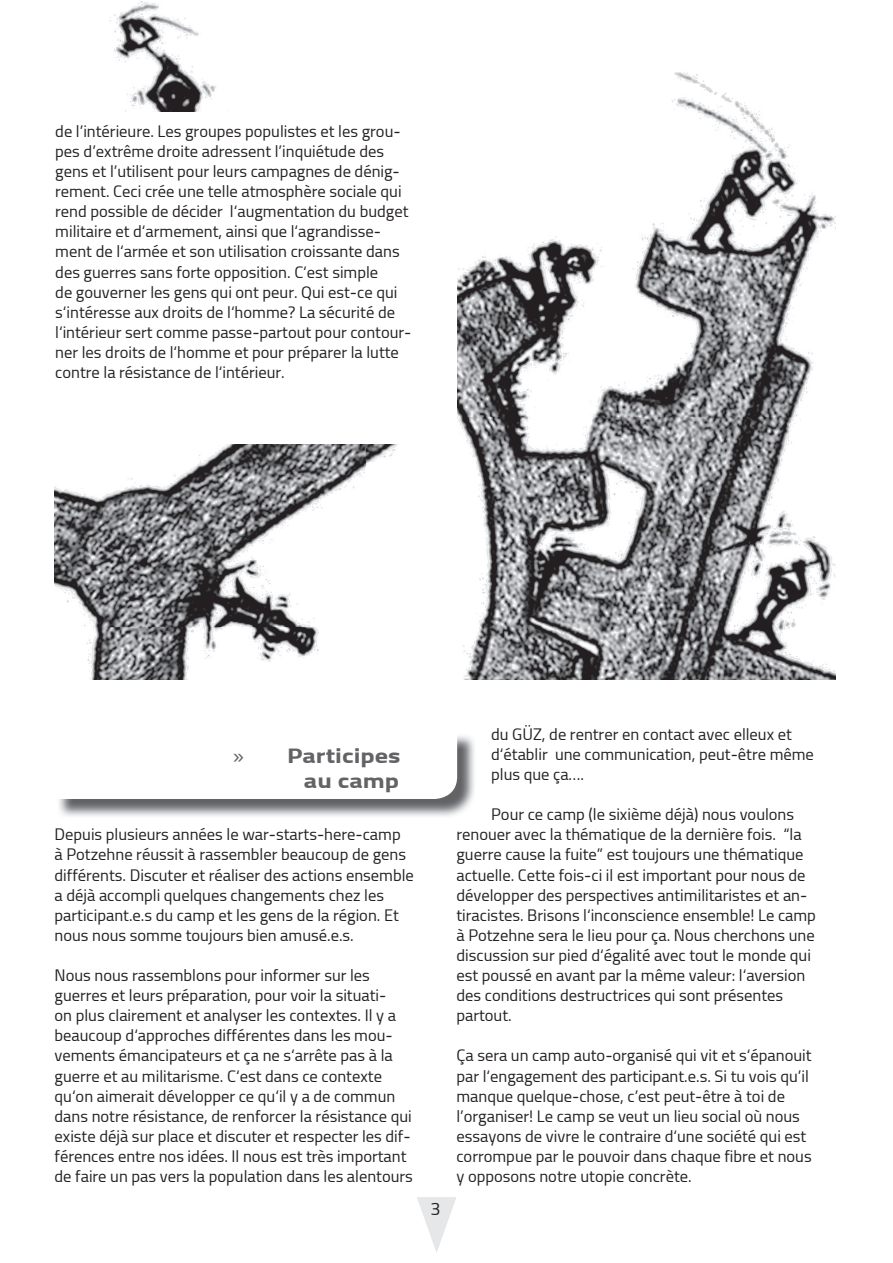
<style>
.page{position:relative;width:893px;height:1263px;background:#fff}
.page>*{position:absolute;margin:0;border:0;box-sizing:border-box;transform-origin:0 0}
.t1{font:700 21px/25.2px "Titillium";color:#636366;text-align:right;scale:1.25 1}
.t2{font:18px "Titillium";color:#231f20}
.t3{font:16.5px/20.1px "Titillium";color:#231f20}
.s1{font-family:"Myriad Pro";font-weight:400}
</style>
<div class="page">
<svg style="left:417px;top:1197px;width:39px;height:56px"></svg>
<img style="left:55px;top:1px;width:781px;height:679px">
<div style="left:13px;top:113px;width:444px;height:331px;background:#fff"></div>
<img style="left:59px;top:736px;width:415px;height:80px">
<svg style="left:59px;top:736px;width:398px;height:63px"></svg>
<p class="t3" style="left:55px;top:121px;width:358px">de l’intérieure. Les groupes populistes et les grou&shy;pes d’extrême droite adressent l’inquiétude des gens et l’utilisent pour leurs campagnes de dénig&shy;rement. Ceci crée une telle atmosphère sociale qui rend possible de décider l‘augmentation du budget militaire et d‘armement, ainsi que l‘agrandisse&shy;ment de l‘armée et son utilisation croissante dans des guerres sans forte opposition. C‘est simple<br>de gouverner les gens qui ont peur. Qui est-ce qui s‘intéresse aux droits de l‘homme? La sécurité de l‘intérieur sert comme passe-partout pour contour&shy;ner les droits de l‘homme et pour préparer la lutte contre la résistance de l‘intérieur.</p>
<p class="t1" style="left:233px;top:743px;width:136px"><span class="s1">»</span> Participes au camp</p>
<p class="t3" style="left:55px;top:825px;width:361px">Depuis plusieurs années le war-starts-here-camp<br>à Potzehne réussit à rassembler beaucoup de gens différents. Discuter et réaliser des actions ensemble a déjà accompli quelques changements chez les participant.e.s du camp et les gens de la région. Et nous nous somme toujours bien amusé.e.s.</p>
<p class="t3" style="left:55px;top:965px;width:360px">Nous nous rassemblons pour informer sur les guerres et leurs préparation, pour voir la situati-<br>on plus clairement et analyser les contextes. Il y a beaucoup d‘approches différentes dans les mou&shy;vements émancipateurs et ça ne s‘arrête pas à la guerre et au militarisme. C‘est dans ce contexte qu‘on aimerait développer ce qu‘il y a de commun dans notre résistance, de renforcer la résistance qui existe déjà sur place et discuter et respecter les dif&shy;férences entre nos idées. Il nous est très important de faire un pas vers la population dans les alentours</p>
<p class="t2" style="left:430px;top:1198px;width:12px">3</p>
<p class="t3" style="left:491px;top:724px;width:324px">du GÜZ, de rentrer en contact avec elleux et d‘établir une communication, peut-être même plus que ça….</p>
<p class="t3" style="left:456px;top:805px;width:361px;text-indent:35px">Pour ce camp (le sixième déjà) nous voulons renouer avec la thématique de la dernière fois. “la guerre cause la fuite” est toujours une thématique actuelle. Cette fois-ci il est important pour nous de développer des perspectives antimilitaristes et an&shy;tiracistes. Brisons l‘inconscience ensemble! Le camp à Potzehne sera le lieu pour ça. Nous cherchons une discussion sur pied d‘égalité avec tout le monde qui est poussé en avant par la même valeur: l‘aversion des conditions destructrices qui sont présentes partout.</p>
<p class="t3" style="left:456px;top:1046px;width:357px">Ça sera un camp auto-organisé qui vit et s‘épanouit par l‘engagement des participant.e.s. Si tu vois qu’il manque quelque-chose, c’est peut-être à toi de l’organiser! Le camp se veut un lieu social où nous essayons de vivre le contraire d‘une société qui est corrompue par le pouvoir dans chaque fibre et nous y opposons notre utopie concrète.</p>
</div>
